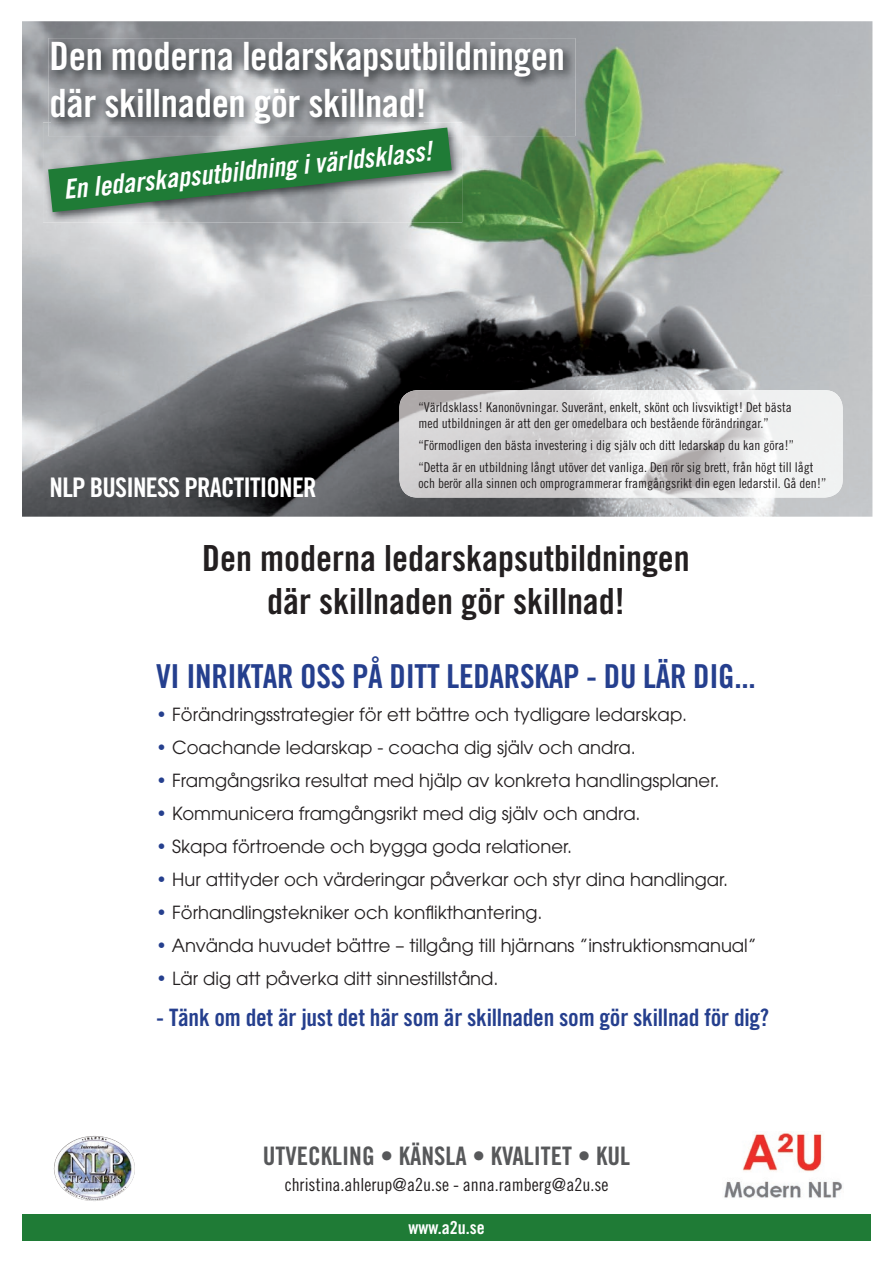
<style>
.page{position:relative;width:893px;height:1263px;background:#fff}
.page>*{position:absolute;margin:0;border:0;box-sizing:border-box;transform-origin:0 0}
.t1{font:39px/46.8px "Trade Gothic Bold Cond Twenty";letter-spacing:-.01em;color:#fff}
.t2{font:36px/43.2px "Trade Gothic Bold Cond Twenty";color:#231f20;text-align:center}
.t3{font:33px "Trade Gothic Bold Cond Twenty";letter-spacing:-.01em;color:#253f8e}
.t4{font:27px "Trade Gothic Bold Cond Twenty";letter-spacing:-.03em;color:#fff}
.t5{font:26.85px "Trade Gothic Bold Cond Twenty Obl";color:#fff}
.t6{font:25.5px "Trade Gothic Bold Cond Twenty";color:#57585a}
.t7{font:24px "Trade Gothic Bold Cond Twenty";letter-spacing:-.01em;color:#253f8e}
.t8{font:18px "Avant Garde";color:#231f20}
.t9{font:18px "Trade Gothic Cond Eighteen";color:#231f20}
.t10{font:18px "Trade Gothic Bold Cond Twenty";color:#fff}
.t11{font:13.5px/16.2px "Trade Gothic Cond Eighteen";color:#231f20}
.s1{color:#253f8e}
</style>
<div class="page">
<img style="left:724px;top:1132px;width:119px;height:66px">
<div style="left:22px;top:1214px;width:849px;height:27px;background:#1f7b36"></div>
<img style="left:54px;top:1136px;width:39px;height:42px">
<img style="left:22px;top:21px;width:850px;height:496px">
<img style="left:48px;top:38px;width:527px;height:98px">
<img style="left:52px;top:89px;width:372px;height:33px">
<img style="left:399px;top:390px;width:444px;height:107px">
<img style="left:43px;top:122px;width:419px;height:101px">
<img style="left:48px;top:122px;width:414px;height:14px">
<img style="left:52px;top:122px;width:372px;height:2px">
<svg style="left:48px;top:128px;width:404px;height:84px;background:#61916f"></svg>
<h1 class="t1" style="left:50px;top:33px;width:517px">Den moderna ledarskapsutbildningen där skillnaden gör skillnad!</h1>
<h3 class="t5" style="left:62px;top:173px;width:372px;rotate:-6deg">En ledarskapsutbildning i världsklass!</h3>
<h3 class="t4" style="left:50px;top:471px;width:269px">NLP BUSINESS PRACTITIONER</h3>
<p class="t11" style="left:419px;top:399px;width:375px">“Världsklass! Kanonövningar. Suveränt, enkelt, skönt och livsviktigt! Det bästa med utbildningen är att den ger omedelbara och bestående förändringar.”</p>
<p class="t11" style="left:419px;top:434px;width:397px;line-height:22.2px">“Förmodligen den bästa investering i dig själv och ditt ledarskap du kan göra!” “Detta är en utbildning långt utöver det vanliga. Den rör sig brett, från högt till lågt</p>
<p class="t11" style="left:419px;top:475px;width:409px">och berör alla sinnen och omprogrammerar framgångsrikt din egen ledarstil. Gå den!”</p>
<h2 class="t2" style="left:202px;top:536px;width:489px">Den moderna ledarskapsutbildningen där skillnaden gör skillnad!</h2>
<h3 class="t3" style="left:156px;top:656px;width:601px">VI INRIKTAR OSS PÅ DITT LEDARSKAP - DU LÄR DIG...</h3>
<p class="t8" style="left:156px;top:704px;width:532px"><span class="s1">•</span> Förändringsstrategier för ett bättre och tydligare ledarskap.</p>
<p class="t8" style="left:156px;top:737px;width:481px"><span class="s1">•</span> Coachande ledarskap - coacha dig själv och andra.</p>
<p class="t8" style="left:156px;top:770px;width:565px"><span class="s1">•</span> Framgångsrika resultat med hjälp av konkreta handlingsplaner.</p>
<p class="t8" style="left:156px;top:803px;width:486px"><span class="s1">•</span> Kommunicera framgångsrikt med dig själv och andra.</p>
<p class="t8" style="left:156px;top:836px;width:417px"><span class="s1">•</span> Skapa förtroende och bygga goda relationer.</p>
<p class="t8" style="left:156px;top:869px;width:573px"><span class="s1">•</span> Hur attityder och värderingar påverkar och styr dina handlingar.</p>
<p class="t8" style="left:156px;top:902px;width:388px"><span class="s1">•</span> Förhandlingstekniker och konflikthantering.</p>
<p class="t8" style="left:156px;top:935px;width:602px"><span class="s1">•</span> Använda huvudet bättre – tillgång till hjärnans ”instruktionsmanual”</p>
<p class="t8" style="left:156px;top:968px;width:344px"><span class="s1">•</span> Lär dig att påverka ditt sinnestillstånd.</p>
<h3 class="t7" style="left:156px;top:1002px;width:614px">- Tänk om det är just det här som är skillnaden som gör skillnad för dig?</h3>
<h3 class="t6" style="left:263px;top:1140px;width:369px">UTVECKLING • KÄNSLA • KVALITET • KUL</h3>
<p class="t9" style="left:285px;top:1174px;width:325px">christina.ahlerup@a2u.se - anna.ramberg@a2u.se</p>
<p class="t10" style="left:408px;top:1216px;width:78px">www.a2u.se</p>
</div>
